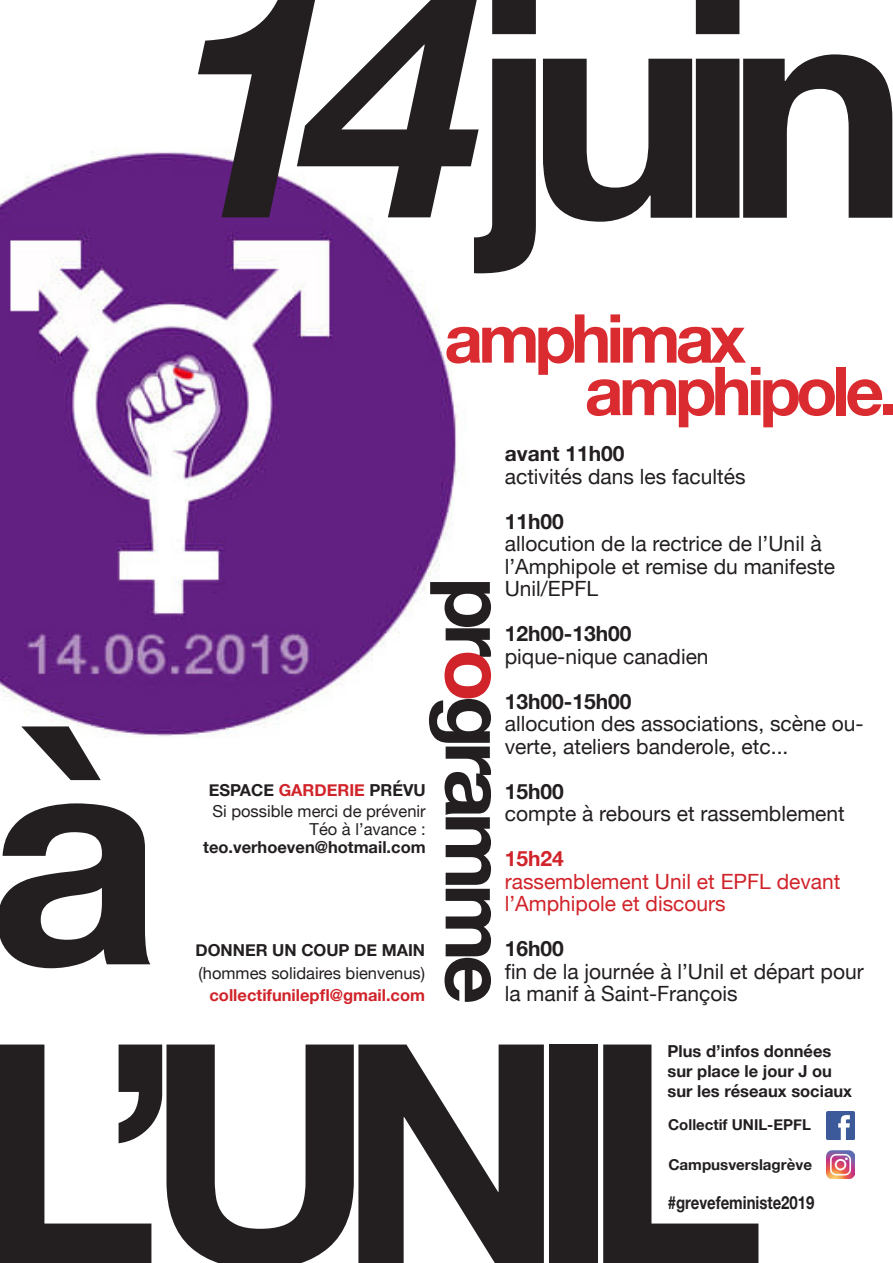
<style>
.page{position:relative;width:893px;height:1263px;background:#fff}
.page>*{position:absolute;margin:0;border:0;box-sizing:border-box;transform-origin:0 0}
.t1{font:700 307.5px "Helvetica Neue";letter-spacing:-.11em;color:#231f20}
.t2{font:700 303px "Helvetica Neue";color:#231f20}
.t3{font:700 85.5px "Helvetica Neue";letter-spacing:-.07em;color:#231f20}
.t4{font:700 67.5px/52.5px "Helvetica Neue";letter-spacing:-.07em;color:#d92b30}
.t5{font:21px/22.5px "Helvetica Neue";color:#231f20}
.t6{font:21px/22.5px "Helvetica Neue";color:#d1232a}
.t7{font:700 21px "Helvetica Neue";color:#231f20}
.t8{font:700 21px "Helvetica Neue";color:#d1232a}
.t9{font:700 18px "Helvetica Neue";color:#231f20;scale:.83 1}
.t10{font:700 16.5px/19.8px "Helvetica Neue";color:#231f20}
.t11{font:16.5px/21px "Helvetica Neue";color:#231f20}
.t12{font:700 16.5px "Helvetica Neue";color:#d1232a}
.t13{font:700 15px "Helvetica Neue";color:#231f20}
.s1{font-style:italic;font-size:315px}
.s2{color:#d1232a}
.s3{font-weight:700}
.s4{font-weight:700;color:#d1232a}
</style>
<div class="page">
<img style="left:827px;top:1112px;width:27px;height:27px">
<img style="left:827px;top:1151px;width:28px;height:28px">
<img style="left:0;top:150px;width:458px;height:587px">
<h1 class="t1" style="left:167px;top:-82px;width:743px"><span class="s1">14</span>juin</h1>
<h2 class="t2" style="left:-12px;top:669px;width:175px">à</h2>
<h3 class="t4" style="left:585px;top:311px;width:315px;text-indent:-140px">amphimax amphipole.</h3>
<h3 class="t3" style="left:529px;top:577px;width:428px;rotate:90deg">pr<span class="s2">o</span>gramme</h3>
<p class="t11" style="left:209px;top:780px;width:218px"><span class="s3">ESPACE</span> <span class="s4">GARDERIE</span> <span class="s3">PRÉVU<br></span>Si possible merci de prévenir</p>
<p class="t11" style="left:310px;top:819px;width:118px">Téo à l’avance :</p>
<p class="t10" style="left:203px;top:837px;width:224px">teo.verhoeven@hotmail.com</p>
<p class="t10" style="left:196px;top:940px;width:231px">DONNER UN COUP DE MAIN</p>
<p class="t11" style="left:199px;top:962px;width:228px">(hommes solidaires bienvenus)</p>
<p class="t12" style="left:209px;top:985px;width:217px">collectifunilepfl@gmail.com</p>
<p class="t7" style="left:505px;top:441px;width:121px">avant 11h00</p>
<p class="t5" style="left:505px;top:465px;width:242px">activités dans les facultés</p>
<p class="t7" style="left:505px;top:508px;width:61px">11h00</p>
<p class="t5" style="left:505px;top:532px;width:332px">allocution de la rectrice de l’Unil à l’Amphipole et remise du manifeste<br>Unil/EPFL</p>
<p class="t7" style="left:505px;top:621px;width:128px">12h00-13h00</p>
<p class="t5" style="left:505px;top:645px;width:205px">pique-nique canadien</p>
<p class="t7" style="left:505px;top:688px;width:128px">13h00-15h00</p>
<p class="t5" style="left:505px;top:712px;width:360px">allocution des associations, scène ou&shy;verte, ateliers banderole, etc...</p>
<p class="t7" style="left:505px;top:778px;width:61px">15h00</p>
<p class="t5" style="left:505px;top:802px;width:342px">compte à rebours et rassemblement</p>
<p class="t8" style="left:505px;top:846px;width:61px">15h24</p>
<p class="t6" style="left:505px;top:870px;width:337px">rassemblement Unil et EPFL devant l’Amphipole et discours</p>
<p class="t7" style="left:505px;top:936px;width:61px">16h00</p>
<p class="t5" style="left:505px;top:960px;width:360px">fin de la journée à l’Unil et départ pour la manif à Saint-François</p>
<p class="t10" style="left:668px;top:1041px;width:186px">Plus d’infos données sur place le jour J ou sur les réseaux sociaux</p>
<h1 class="t1" style="left:-25px;top:964px;width:791px">L’UNIL</h1>
<p class="t13" style="left:668px;top:1115px;width:144px">Collectif UNIL-EPFL</p>
<p class="t13" style="left:668px;top:1155px;width:145px">Campusverslagrève</p>
<p class="t9" style="left:668px;top:1191px;width:178px">#grevefeministe2019</p>
</div>
